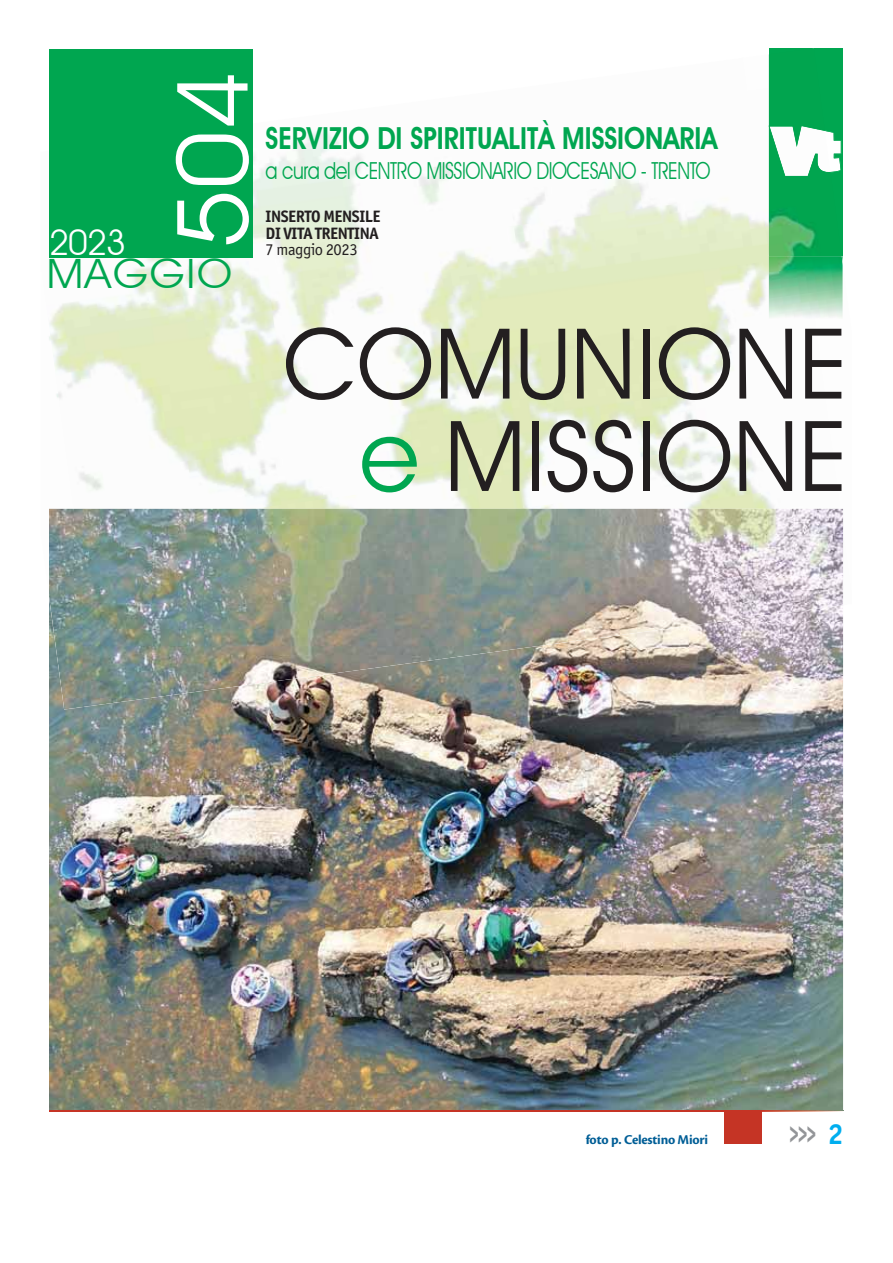
<style>
.page{position:relative;width:893px;height:1263px;background:#fff}
.page>*{position:absolute;margin:0;border:0;box-sizing:border-box;transform-origin:0 0}
.t1{font:98.85px "Avant Garde IT Cby BT";color:#fff;scale:1.06 1}
.t2{font:98.25px/92.4px "Avant Garde IT Cby BT";color:#231f20;text-align:right}
.t3{font:40.5px "Avant Garde IT Cby BT";letter-spacing:.04em;color:#00a650;scale:1.1 1}
.t4{font:35.1px "Avant Garde IT Cby BT";color:#fff}
.t5{font:600 30.3px "Avant Garde IT Cby BT";color:#00a650;scale:.88 1}
.t6{font:700 28.95px "Officina Sans ITC Std";color:#939598;scale:.6 1}
.t7{font:23.4px "Avant Garde IT Cby BT";letter-spacing:-.025em;color:#00a650;scale:.82 1}
.t8{font:700 16.5px/16.5px "Officina Sans ITC Std";letter-spacing:-.025em;color:#231f20}
.t9{font:16.5px "Officina Sans ITC Std";letter-spacing:-.025em;color:#231f20}
.t10{font:700 14.1px "Cronos Pro";letter-spacing:-.02em;color:#005e96}
.s1{color:#00a650}
.s2{color:#00aeef}
</style>
<div class="page">
<div style="left:725px;top:1110px;width:37px;height:34px;background:#c53425"></div>
<img style="left:49px;top:710px;width:794px;height:401px">
<hr style="left:49px;top:1111px;width:713px;height:1px;background:#c53425">
<img style="left:762px;top:1111px;width:80px;height:1px">
<img style="left:86px;top:130px;width:683px;height:379px">
<img style="left:768px;top:48px;width:52px;height:38px">
<img style="left:747px;top:86px;width:22px;height:179px">
<img style="left:49px;top:257px;width:37px;height:252px">
<img style="left:219px;top:436px;width:550px;height:73px">
<img style="left:511px;top:471px;width:264px;height:38px">
<img style="left:49px;top:509px;width:794px;height:201px">
<img style="left:769px;top:49px;width:73px;height:269px">
<img style="left:768px;top:125px;width:62px;height:52px">
<div style="left:49px;top:49px;width:204px;height:208px;background:#00a650"></div>
<h1 class="t1" style="left:152px;top:249px;width:169px;rotate:-90deg">504</h1>
<h3 class="t3" style="left:46px;top:249px;width:170px">MAGGIO</h3>
<h3 class="t4" style="left:49px;top:221px;width:78px">2023</h3>
<p class="t5" style="left:266px;top:120px;width:515px">SERVIZIO DI SPIRITUALITÀ MISSIONARIA</p>
<p class="t7" style="left:266px;top:157px;width:544px">a cura del CENTRO MISSIONARIO DIOCESANO - TRENTO</p>
<p class="t8" style="left:266px;top:210px;width:116px">INSERTO MENSILE<br>DI VITA TRENTINA</p>
<p class="t9" style="left:266px;top:244px;width:93px">7 maggio 2023</p>
<h2 class="t2" style="left:283px;top:317px;width:566px">COMUNIONE <span class="s1">e</span> MISSIONE</h2>
<p class="t10" style="left:586px;top:1134px;width:124px">foto p. Celestino Miori</p>
<p class="t6" style="left:790px;top:1123px;width:91px">&gt;&gt;&gt; <span class="s2">2</span></p>
</div>
